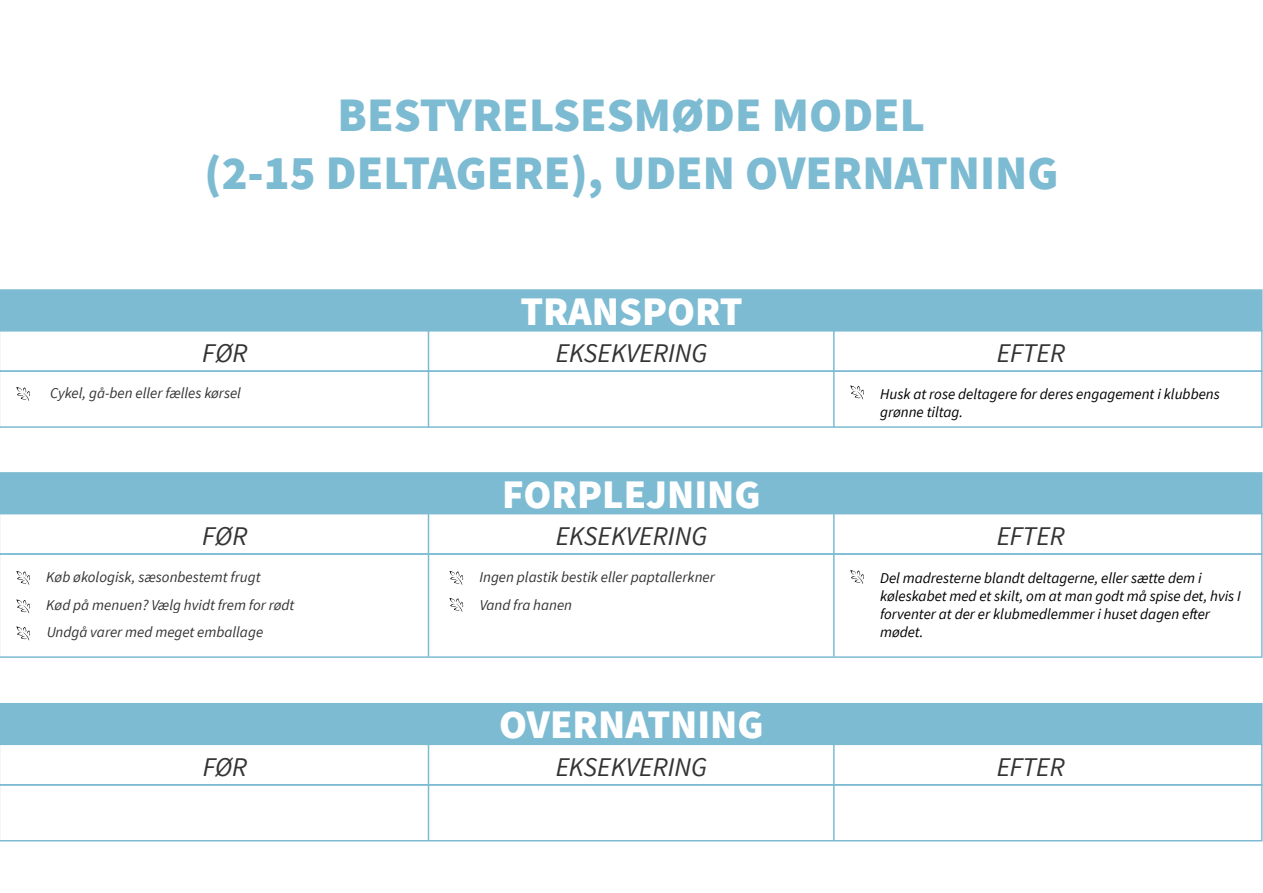
<style>
.page{position:relative;width:1263px;height:893px;background:#fff}
.page>*{position:absolute;margin:0;border:0;box-sizing:border-box;transform-origin:0 0}
.t1{font:900 48px/57.6px "Source Sans Pro";color:#7dbbd2;text-align:center}
.t2{font:900 40.5px "Source Sans Pro";color:#fff}
.t3{font:italic 27px "Source Sans Pro";color:#000001}
.t4{font:italic 15px/18px "Source Sans Pro";color:#000001}
</style>
<div class="page">
<div style="left:0;top:289px;width:1262px;height:41px;background:#7dbbd2"></div>
<svg style="left:0;top:330px;width:1262px;height:40px"></svg>
<svg style="left:0;top:370px;width:1262px;height:58px"></svg>
<hr style="left:428px;top:331px;width:1px;height:96px;background:#7dbbd2">
<hr style="left:833px;top:331px;width:2px;height:96px;background:#7dbbd2">
<div style="left:0;top:472px;width:1262px;height:41px;background:#7dbbd2"></div>
<svg style="left:0;top:513px;width:1262px;height:40px"></svg>
<svg style="left:0;top:553px;width:1262px;height:105px"></svg>
<hr style="left:428px;top:511px;width:1px;height:146px;background:#7dbbd2">
<hr style="left:833px;top:511px;width:2px;height:146px;background:#7dbbd2">
<svg style="left:16px;top:571px;width:14px;height:14px"></svg>
<svg style="left:16px;top:599px;width:14px;height:14px"></svg>
<svg style="left:16px;top:626px;width:14px;height:14px"></svg>
<svg style="left:449px;top:571px;width:14px;height:14px"></svg>
<svg style="left:449px;top:598px;width:14px;height:14px"></svg>
<svg style="left:16px;top:387px;width:14px;height:14px"></svg>
<svg style="left:850px;top:570px;width:14px;height:14px"></svg>
<svg style="left:850px;top:385px;width:14px;height:14px"></svg>
<div style="left:0;top:703px;width:1262px;height:41px;background:#7dbbd2"></div>
<svg style="left:0;top:744px;width:1262px;height:40px"></svg>
<svg style="left:0;top:784px;width:1262px;height:57px"></svg>
<hr style="left:428px;top:744px;width:1px;height:97px;background:#7dbbd2">
<hr style="left:833px;top:744px;width:2px;height:97px;background:#7dbbd2">
<h1 class="t1" style="left:204px;top:89px;width:856px">BESTYRELSESMØDE MODEL<br>(2-15 DELTAGERE), UDEN OVERNATNING</h1>
<h2 class="t2" style="left:520px;top:285px;width:224px">TRANSPORT</h2>
<h3 class="t3" style="left:203px;top:336px;width:46px">FØR</h3>
<h3 class="t3" style="left:556px;top:336px;width:153px">EKSEKVERING</h3>
<h3 class="t3" style="left:996px;top:336px;width:70px">EFTER</h3>
<p class="t4" style="left:50px;top:384px;width:192px">Cykel, gå-ben eller fælles kørsel</p>
<p class="t4" style="left:880px;top:385px;width:341px">Husk at rose deltagere for deres engagement i klubbens grønne tiltag.</p>
<h2 class="t2" style="left:502px;top:468px;width:260px">FORPLEJNING</h2>
<h3 class="t3" style="left:203px;top:519px;width:46px">FØR</h3>
<h3 class="t3" style="left:555px;top:519px;width:153px">EKSEKVERING</h3>
<h3 class="t3" style="left:996px;top:519px;width:70px">EFTER</h3>
<p class="t4" style="left:46px;top:564px;width:250px;line-height:27.5px">Køb økologisk, sæsonbestemt frugt<br>Kød på menuen? Vælg hvidt frem for rødt<br>Undgå varer med meget emballage</p>
<p class="t4" style="left:479px;top:564px;width:237px;line-height:27.2px">Ingen plastik bestik eller paptallerkner<br>Vand fra hanen</p>
<p class="t4" style="left:880px;top:569px;width:362px">Del madresterne blandt deltagerne, eller sætte dem i køleskabet med et skilt, om at man godt må spise det, hvis I forventer at der er klubmedlemmer i huset dagen efter mødet.</p>
<h2 class="t2" style="left:499px;top:698px;width:266px">OVERNATNING</h2>
<h3 class="t3" style="left:203px;top:750px;width:46px">FØR</h3>
<h3 class="t3" style="left:555px;top:750px;width:153px">EKSEKVERING</h3>
<h3 class="t3" style="left:996px;top:750px;width:70px">EFTER</h3>
</div>
